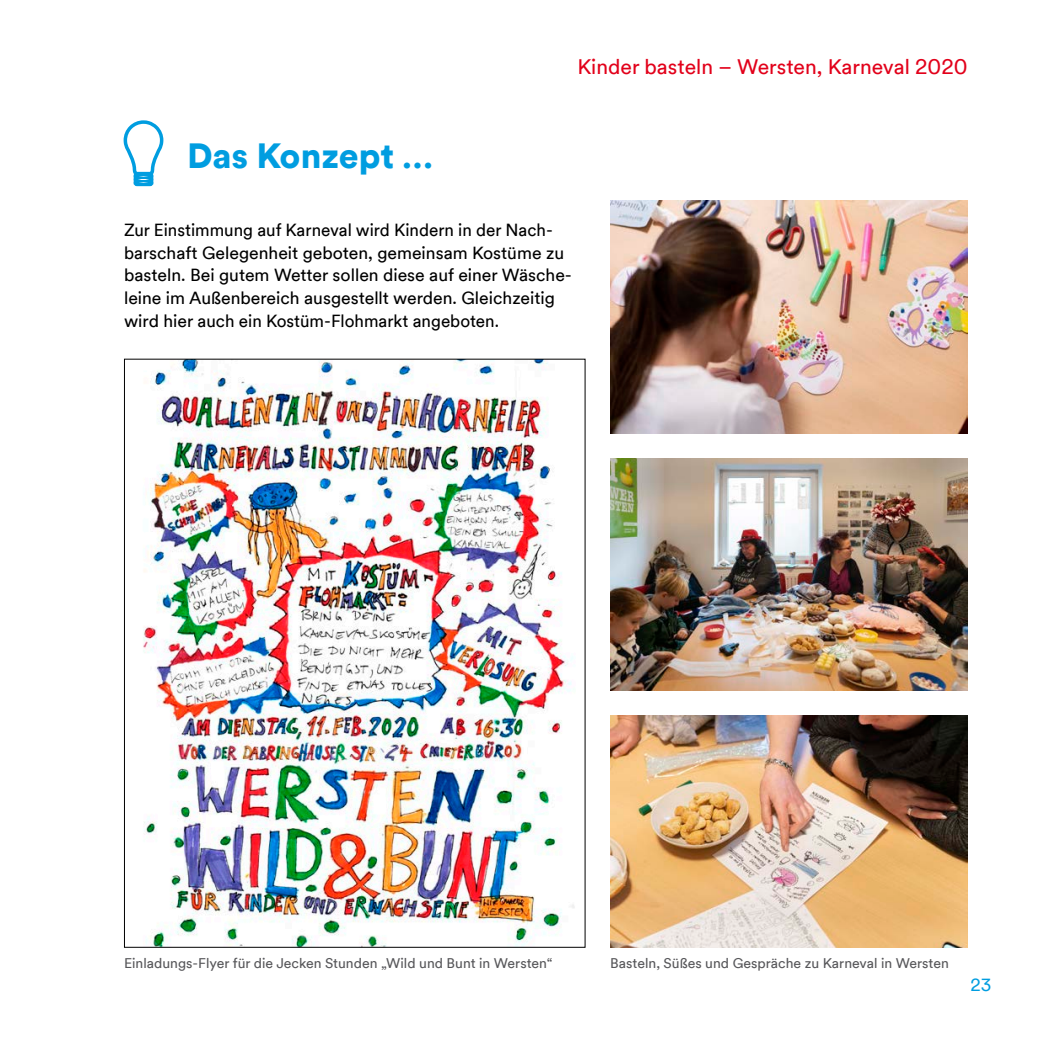
<style>
.page{position:relative;width:1042px;height:1042px;background:#fff}
.page>*{position:absolute;margin:0;border:0;box-sizing:border-box;transform-origin:0 0}
.t1{font:900 35px "Duesseldorf Circular TT";color:#009de0}
.t2{font:21px "Duesseldorf Circular TT";color:#e2001a}
.t3{font:17.5px/22.8px "Duesseldorf Circular TT";color:#000}
.t4{font:17.5px "Duesseldorf Circular TT";color:#009de0}
.t5{font:14px "Duesseldorf Circular TT";color:#57575a}
</style>
<div class="page">
<svg style="left:123px;top:120px;width:41px;height:67px"></svg>
<img style="left:143px;top:361px;width:432px;height:584px">
<img style="left:610px;top:201px;width:357px;height:232px">
<img style="left:610px;top:716px;width:357px;height:231px">
<img style="left:611px;top:458px;width:356px;height:232px">
<p class="t2" style="left:577px;top:53px;width:392px">Kinder basteln – Wersten, Karneval 2020</p>
<h1 class="t1" style="left:187px;top:131px;width:247px">Das Konzept …</h1>
<p class="t3" style="left:124px;top:218px;width:449px">Zur Einstimmung auf Karneval wird Kindern in der Nach&shy;barschaft Gelegenheit geboten, gemeinsam Kostüme zu basteln. Bei gutem Wetter sollen diese auf einer Wäsche&shy;leine im Außenbereich ausgestellt werden. Gleichzeitig wird hier auch ein Kostüm-Flohmarkt angeboten.</p>
<p class="t5" style="left:124px;top:953px;width:430px">Einladungs-Flyer für die Jecken Stunden „Wild und Bunt in Wersten“</p>
<p class="t5" style="left:610px;top:953px;width:340px">Basteln, Süßes und Gespräche zu Karneval in Wersten</p>
<p class="t4" style="left:970px;top:973px;width:22px">23</p>
</div>
